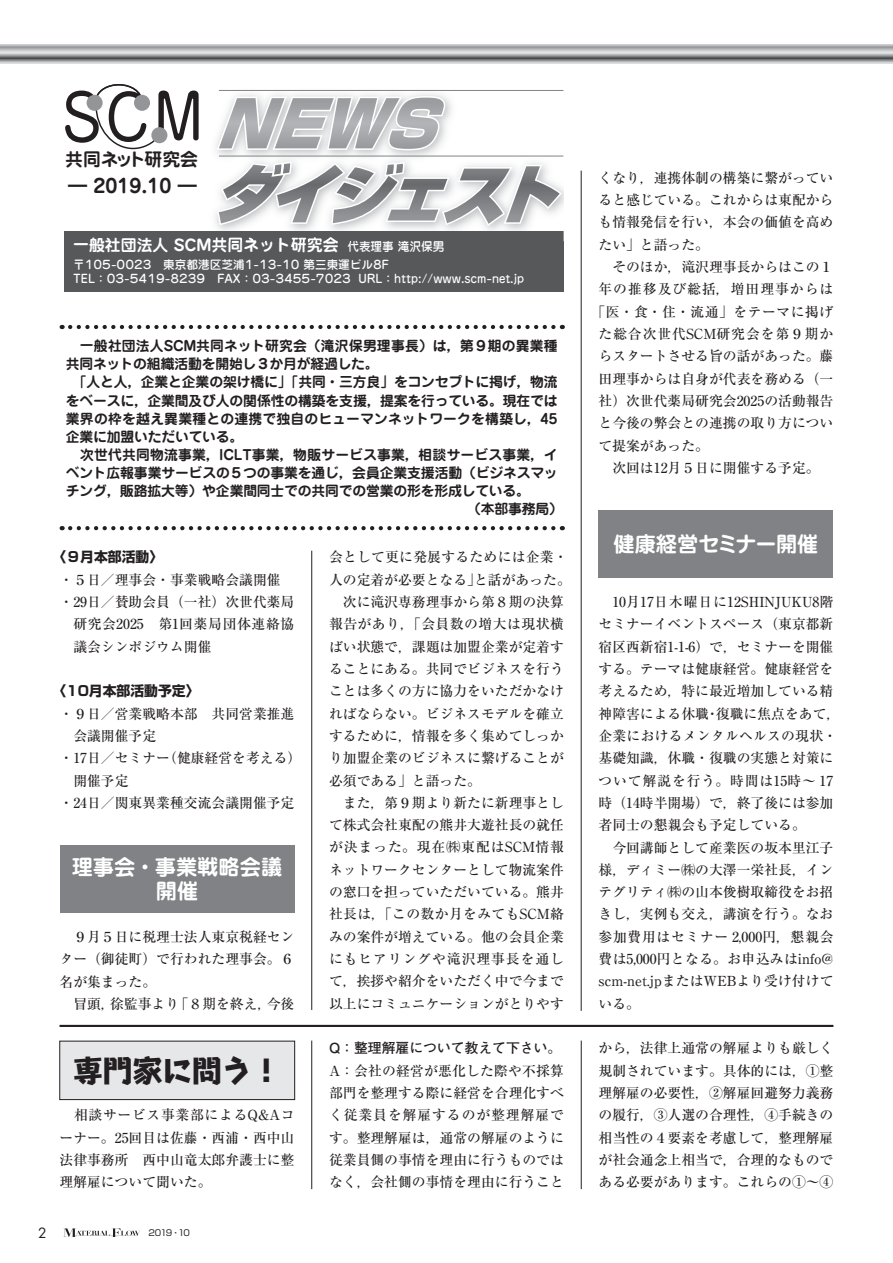
<style>
.page{position:relative;width:893px;height:1263px;background:#fff}
.page>*{position:absolute;margin:0;border:0;box-sizing:border-box;transform-origin:0 0}
.t1{font:800 29.7px "Take Std";color:#231f20}
.t2{font:700 21.3px/24.5px "Jun 501 Pro";color:#fff;text-align:center}
.t3{font:700 21.3px "Jun 501 Pro";letter-spacing:-.02em;color:#fff}
.t4{font:700 19.05px "Jun 501 Pro";color:#231f20}
.t5{font:700 17.85px "G Jun 501";color:#231f20}
.t6{font:700 15.9px "G Jun 501";color:#fff}
.t7{font:500 13.8px/22.4px "Ryumin Pr 6";color:#231f20}
.t8{font:700 13.8px "Jun 501 Pro";letter-spacing:-.005em;color:#231f20}
.t9{font:700 13.8px "Jun 501 Pro";letter-spacing:.015em;color:#231f20}
.t10{font:700 13.8px "Shin Go Pr 6";color:#231f20}
.t11{font:500 13.8px "Ryumin Pr 6";letter-spacing:.05em;color:#231f20}
.t12{font:500 13.8px "Ryumin Pr 6";letter-spacing:.04em;color:#231f20}
.t13{font:500 13.8px "Ryumin Pr 6";letter-spacing:.065em;color:#231f20}
.t14{font:700 13.8px "Futo Go B101 Pr 6";color:#231f20}
.t15{font:500 13.8px "Ryumin Pr 6";letter-spacing:.07em;color:#231f20}
.t16{font:13.8px "Futura";color:#231f20}
.t17{font:500 11.7px/14px "G Jun 34";color:#fff}
.t18{font:8.55px "Shin Go Pro";letter-spacing:-.12em;color:#231f20}
.s1{font-family:"G Jun 34";font-weight:500;font-size:11.7px}
</style>
<div class="page">
<svg style="left:0;top:45px;width:893px;height:19px;background:#aaabad"></svg>
<svg style="left:63px;top:1228px;width:77px;height:9px"></svg>
<hr style="left:581px;top:171px;width:1px;height:840px;background:#231f20">
<div style="left:64px;top:231px;width:499px;height:61px;background:#57585a"></div>
<svg style="left:65px;top:84px;width:134px;height:66px"></svg>
<div style="left:87px;top:95px;width:16px;height:16px;background:#939598;border-radius:50%"></div>
<div style="left:151px;top:127px;width:16px;height:16px;background:#939598;border-radius:50%"></div>
<div style="left:134px;top:95px;width:16px;height:16px;background:#939598;border-radius:50%"></div>
<img style="left:206px;top:237px;width:131px;height:4px">
<img style="left:350px;top:241px;width:93px;height:1px">
<svg style="left:215px;top:89px;width:349px;height:139px"></svg>
<div style="left:60px;top:845px;width:234px;height:67px;background:#808285"></div>
<hr style="left:311px;top:551px;width:1px;height:459px;background:#231f20">
<hr style="left:311px;top:1040px;width:1px;height:149px;background:#231f20">
<hr style="left:581px;top:1040px;width:1px;height:149px;background:#231f20">
<svg style="left:70px;top:325px;width:493px;height:4px"></svg>
<svg style="left:70px;top:526px;width:493px;height:4px"></svg>
<div style="left:598px;top:510px;width:235px;height:68px;background:#808285"></div>
<div style="left:60px;top:1041px;width:235px;height:58px;background:#e6e7e9"></div>
<div style="left:60px;top:1041px;width:235px;height:59px;border:1px solid #231f20"></div>
<hr style="left:60px;top:1025px;width:773px;height:2px;background:#231f20">
<p class="t5" style="left:65px;top:146px;width:134px">共同ネット研究会</p>
<h3 class="t4" style="left:68px;top:171px;width:130px">― 2019.10 ―</h3>
<p class="t6" style="left:73px;top:233px;width:373px">一般社団法人 SCM共同ネット研究会 <span class="s1">代表理事 滝沢保男</span></p>
<p class="t17" style="left:73px;top:257px;width:453px">〒105-0023　東京都港区芝浦1-13-10 第三東運ビル8F<br>TEL：03-5419-8239 FAX：03-3455-7023 URL：http://www.scm-net.jp</p>
<p class="t8" style="left:66px;top:335px;width:493px">　一般社団法人SCM共同ネット研究会（滝沢保男理事長）は，第９期の異業種</p>
<p class="t8" style="left:66px;top:353px;width:314px">共同ネットの組織活動を開始し３か月が経過した。</p>
<p class="t8" style="left:66px;top:371px;width:493px">　「人と人，企業と企業の架け橋に」「共同・三方良」をコンセプトに掲げ，物流</p>
<p class="t8" style="left:66px;top:389px;width:493px">をベースに，企業間及び人の関係性の構築を支援，提案を行っている。現在では</p>
<p class="t8" style="left:66px;top:407px;width:493px">業界の枠を越え異業種との連携で独自のヒューマンネットワークを構築し，45</p>
<p class="t8" style="left:66px;top:425px;width:179px">企業に加盟いただいている。</p>
<p class="t9" style="left:66px;top:444px;width:493px">　次世代共同物流事業，ICLT事業，物販サービス事業，相談サービス事業，イ</p>
<p class="t8" style="left:66px;top:462px;width:493px">ベント広報事業サービスの５つの事業を通じ，会員企業支援活動（ビジネスマッ</p>
<p class="t8" style="left:66px;top:480px;width:466px">チング，販路拡大等）や企業間同士での共同での営業の形を形成している。</p>
<p class="t8" style="left:467px;top:498px;width:98px">（本部事務局）</p>
<p class="t10" style="left:53px;top:546px;width:112px">〈９月本部活動〉</p>
<p class="t7" style="left:60px;top:568px;width:223px">・５日／理事会・事業戦略会議開催</p>
<p class="t7" style="left:60px;top:590px;width:236px">・ 29日／賛助会員（一社）次世代薬局</p>
<p class="t11" style="left:73px;top:613px;width:223px">研究会2025　第1回薬局団体連絡協</p>
<p class="t7" style="left:73px;top:635px;width:140px">議会シンポジウム開催</p>
<p class="t10" style="left:53px;top:680px;width:148px">〈10月本部活動予定〉</p>
<p class="t7" style="left:60px;top:702px;width:236px">・ ９日／営業戦略本部　共同営業推進</p>
<p class="t7" style="left:73px;top:724px;width:84px">会議開催予定</p>
<p class="t7" style="left:60px;top:746px;width:243px">・ 17日／セミナー（健康経営を考える）</p>
<p class="t7" style="left:73px;top:769px;width:57px">開催予定</p>
<p class="t7" style="left:60px;top:791px;width:236px">・24日／関東異業種交流会議開催予定</p>
<h2 class="t2" style="left:72px;top:852px;width:212px">理事会・事業戦略会議開催</h2>
<p class="t7" style="left:60px;top:925px;width:236px">　９月５日に税理士法人東京税経センター（御徒町）で行われた理事会。６名が集まった。<br>　冒頭，徐監事より「８期を終え，今後</p>
<h1 class="t1" style="left:73px;top:1047px;width:210px">専門家に問う！</h1>
<p class="t7" style="left:60px;top:1103px;width:236px;text-align:justify">　相談サービス事業部によるQ&amp;Aコーナー。25回目は佐藤・西浦・西中山法律事務所　西中山竜太郎弁護士に整理解雇について聞いた。</p>
<p class="t16" style="left:38px;top:1223px;width:10px">2</p>
<p class="t18" style="left:148px;top:1226px;width:43px">2019・10</p>
<p class="t7" style="left:329px;top:545px;width:243px">会として更に発展するためには企業・人の定着が必要となる」と話があった。　次に滝沢専務理事から第８期の決算報告があり，「会員数の増大は現状横ばい状態で，課題は加盟企業が定着することにある。共同でビジネスを行うことは多くの方に協力をいただかなければならない。ビジネスモデルを確立するために，情報を多く集めてしっかり加盟企業のビジネスに繋げることが必須である」と語った。<br>　また，第９期より新たに新理事として株式会社東配の熊井大遊社長の就任が決まった。現在㈱東配はSCM情報ネットワークセンターとして物流案件の窓口を担っていただいている。熊井社長は，「この数か月をみてもSCM絡みの案件が増えている。他の会員企業にもヒアリングや滝沢理事長を通して，挨拶や紹介をいただく中で今まで以上にコミュニケーションがとりやす</p>
<p class="t14" style="left:329px;top:1037px;width:234px">Q：整理解雇について教えて下さい。</p>
<p class="t7" style="left:329px;top:1059px;width:236px;text-align:justify">A：会社の経営が悪化した際や不採算部門を整理する際に経営を合理化すべく従業員を解雇するのが整理解雇です。整理解雇は，通常の解雇のように従業員側の事情を理由に行うものではなく，会社側の事情を理由に行うこと</p>
<p class="t7" style="left:598px;top:166px;width:236px">くなり，連携体制の構築に繋がってい</p>
<p class="t7" style="left:598px;top:188px;width:236px">ると感じている。これからは東配から</p>
<p class="t7" style="left:598px;top:210px;width:236px">も情報発信を行い，本会の価値を高め</p>
<p class="t7" style="left:598px;top:233px;width:112px">たい」と語った。</p>
<p class="t7" style="left:598px;top:255px;width:236px">　そのほか，滝沢理事長からはこの１</p>
<p class="t15" style="left:598px;top:278px;width:236px">年の推移及び総括，増田理事からは</p>
<p class="t12" style="left:592px;top:301px;width:243px">「医・食・住・流通」をテーマに掲げ</p>
<p class="t13" style="left:598px;top:323px;width:236px">た総合次世代SCM研究会を第９期か</p>
<p class="t7" style="left:598px;top:344px;width:236px">らスタートさせる旨の話があった。藤</p>
<p class="t7" style="left:598px;top:367px;width:236px">田理事からは自身が代表を務める（一</p>
<p class="t7" style="left:598px;top:389px;width:236px">社）次世代薬局研究会2025の活動報告</p>
<p class="t7" style="left:598px;top:411px;width:236px">と今後の弊会との連携の取り方につい</p>
<p class="t7" style="left:598px;top:434px;width:112px">て提案があった。</p>
<p class="t7" style="left:598px;top:456px;width:223px">　次回は12月５日に開催する予定。</p>
<h2 class="t3" style="left:613px;top:527px;width:207px">健康経営セミナー開催</h2>
<p class="t7" style="left:598px;top:590px;width:243px">　10月17日木曜日に12SHINJUKU8階セミナーイベントスペース（東京都新宿区西新宿1-1-6）で，セミナーを開催する。テーマは健康経営。健康経営を考えるため，特に最近増加している精神障害による休職・復職に焦点をあて，企業におけるメンタルヘルスの現状・基礎知識，休職・復職の実態と対策について解説を行う。時間は15時〜 17時（14時半開場）で，終了後には参加者同士の懇親会も予定している。<br>　今回講師として産業医の坂本里江子様，ディミー㈱の大澤一栄社長，インテグリティ㈱の山本俊樹取締役をお招きし，実例も交え，講演を行う。なお参加費用はセミナー 2,000円，懇親会費は5,000円となる。お申込みはinfo@ scm-net.jpまたはWEBより受け付けている。</p>
<p class="t7" style="left:598px;top:1036px;width:236px;text-align:justify">から，法律上通常の解雇よりも厳しく規制されています。具体的には，①整理解雇の必要性，②解雇回避努力義務の履行，③人選の合理性，④手続きの相当性の４要素を考慮して，整理解雇が社会通念上相当で，合理的なものである必要があります。これらの①〜④</p>
</div>
